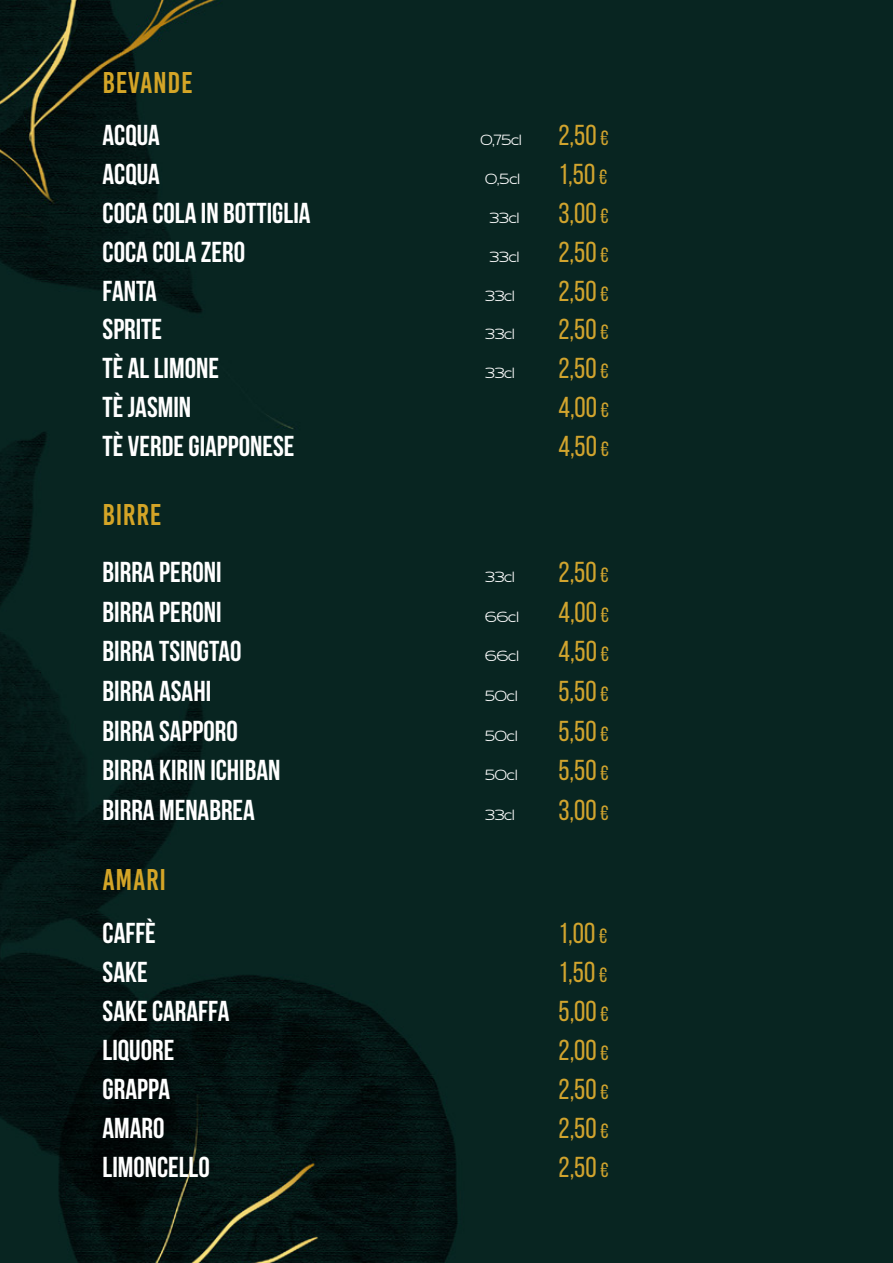
<style>
.page{position:relative;width:893px;height:1263px;background:#fff}
.page>*{position:absolute;margin:0;border:0;box-sizing:border-box;transform-origin:0 0}
.t1{font:30px "Bebas Kai";letter-spacing:.02em;color:#d4a527}
.t2{font:700 28.8px "Bebas Neue";color:#fff}
.t3{font:28.8px "Bebas Neue";color:#d1a42e}
.t4{font:300 15px "Brinnan";color:#fff}
.s1{font-size:20.55px}
</style>
<div class="page">
<img style="left:0;top:0;width:893px;height:1263px">
<p class="t1" style="left:103px;top:66px;width:92px">BEVANDE</p>
<p class="t2" style="left:103px;top:119px;width:59px">ACQUA</p>
<p class="t4" style="left:481px;top:132px;width:43px">0,75cl</p>
<p class="t3" style="left:558px;top:119px;width:52px">2,50 <span class="s1">€</span></p>
<p class="t2" style="left:103px;top:158px;width:59px">ACQUA</p>
<p class="t4" style="left:485px;top:171px;width:36px">0,5cl</p>
<p class="t3" style="left:558px;top:158px;width:50px">1,50 <span class="s1">€</span></p>
<p class="t2" style="left:103px;top:197px;width:209px">COCA COLA IN BOTTIGLIA</p>
<p class="t4" style="left:490px;top:209px;width:31px">33cl</p>
<p class="t3" style="left:558px;top:197px;width:52px">3,00 <span class="s1">€</span></p>
<p class="t2" style="left:103px;top:236px;width:144px">COCA COLA ZERO</p>
<p class="t4" style="left:490px;top:248px;width:31px">33cl</p>
<p class="t3" style="left:558px;top:236px;width:52px">2,50 <span class="s1">€</span></p>
<p class="t2" style="left:103px;top:275px;width:56px">FANTA</p>
<p class="t4" style="left:485px;top:287px;width:31px">33cl</p>
<p class="t3" style="left:558px;top:275px;width:52px">2,50 <span class="s1">€</span></p>
<p class="t2" style="left:103px;top:314px;width:61px">SPRITE</p>
<p class="t4" style="left:485px;top:326px;width:31px">33cl</p>
<p class="t3" style="left:558px;top:314px;width:52px">2,50 <span class="s1">€</span></p>
<p class="t2" style="left:103px;top:353px;width:118px">TÈ AL LIMONE</p>
<p class="t4" style="left:485px;top:365px;width:31px">33cl</p>
<p class="t3" style="left:558px;top:353px;width:52px">2,50 <span class="s1">€</span></p>
<p class="t2" style="left:103px;top:391px;width:90px">TÈ JASMIN</p>
<p class="t3" style="left:558px;top:392px;width:52px">4,00 <span class="s1">€</span></p>
<p class="t2" style="left:103px;top:430px;width:193px">TÈ VERDE GIAPPONESE</p>
<p class="t3" style="left:558px;top:430px;width:52px">4,50 <span class="s1">€</span></p>
<p class="t1" style="left:103px;top:498px;width:60px">BIRRE</p>
<p class="t2" style="left:103px;top:557px;width:120px">BIRRA PERONI</p>
<p class="t4" style="left:485px;top:569px;width:31px">33cl</p>
<p class="t3" style="left:558px;top:557px;width:52px">2,50 <span class="s1">€</span></p>
<p class="t2" style="left:103px;top:596px;width:120px">BIRRA PERONI</p>
<p class="t4" style="left:485px;top:609px;width:35px">66cl</p>
<p class="t3" style="left:558px;top:596px;width:52px">4,00 <span class="s1">€</span></p>
<p class="t2" style="left:103px;top:636px;width:140px">BIRRA TSINGTAO</p>
<p class="t4" style="left:485px;top:648px;width:35px">66cl</p>
<p class="t3" style="left:558px;top:636px;width:52px">4,50 <span class="s1">€</span></p>
<p class="t2" style="left:103px;top:675px;width:110px">BIRRA ASAHI</p>
<p class="t4" style="left:485px;top:688px;width:34px">50cl</p>
<p class="t3" style="left:558px;top:675px;width:52px">5,50 <span class="s1">€</span></p>
<p class="t2" style="left:103px;top:715px;width:137px">BIRRA SAPPORO</p>
<p class="t4" style="left:485px;top:727px;width:34px">50cl</p>
<p class="t3" style="left:558px;top:715px;width:52px">5,50 <span class="s1">€</span></p>
<p class="t2" style="left:103px;top:754px;width:179px">BIRRA KIRIN ICHIBAN</p>
<p class="t4" style="left:485px;top:767px;width:34px">50cl</p>
<p class="t3" style="left:558px;top:754px;width:52px">5,50 <span class="s1">€</span></p>
<p class="t2" style="left:103px;top:794px;width:154px">BIRRA MENABREA</p>
<p class="t4" style="left:485px;top:806px;width:31px">33cl</p>
<p class="t3" style="left:558px;top:794px;width:52px">3,00 <span class="s1">€</span></p>
<p class="t1" style="left:103px;top:863px;width:65px">AMARI</p>
<p class="t2" style="left:103px;top:917px;width:55px">CAFFÈ</p>
<p class="t3" style="left:558px;top:918px;width:50px">1,00 <span class="s1">€</span></p>
<p class="t2" style="left:103px;top:956px;width:47px">SAKE</p>
<p class="t3" style="left:558px;top:957px;width:50px">1,50 <span class="s1">€</span></p>
<p class="t2" style="left:103px;top:995px;width:128px">SAKE CARAFFA</p>
<p class="t3" style="left:558px;top:996px;width:52px">5,00 <span class="s1">€</span></p>
<p class="t2" style="left:103px;top:1034px;width:73px">LIQUORE</p>
<p class="t3" style="left:558px;top:1034px;width:52px">2,00 <span class="s1">€</span></p>
<p class="t2" style="left:103px;top:1073px;width:69px">GRAPPA</p>
<p class="t3" style="left:558px;top:1073px;width:52px">2,50 <span class="s1">€</span></p>
<p class="t2" style="left:103px;top:1112px;width:64px">AMARO</p>
<p class="t3" style="left:558px;top:1112px;width:52px">2,50 <span class="s1">€</span></p>
<p class="t2" style="left:103px;top:1151px;width:109px">LIMONCELLO</p>
<p class="t3" style="left:558px;top:1151px;width:52px">2,50 <span class="s1">€</span></p>
</div>
